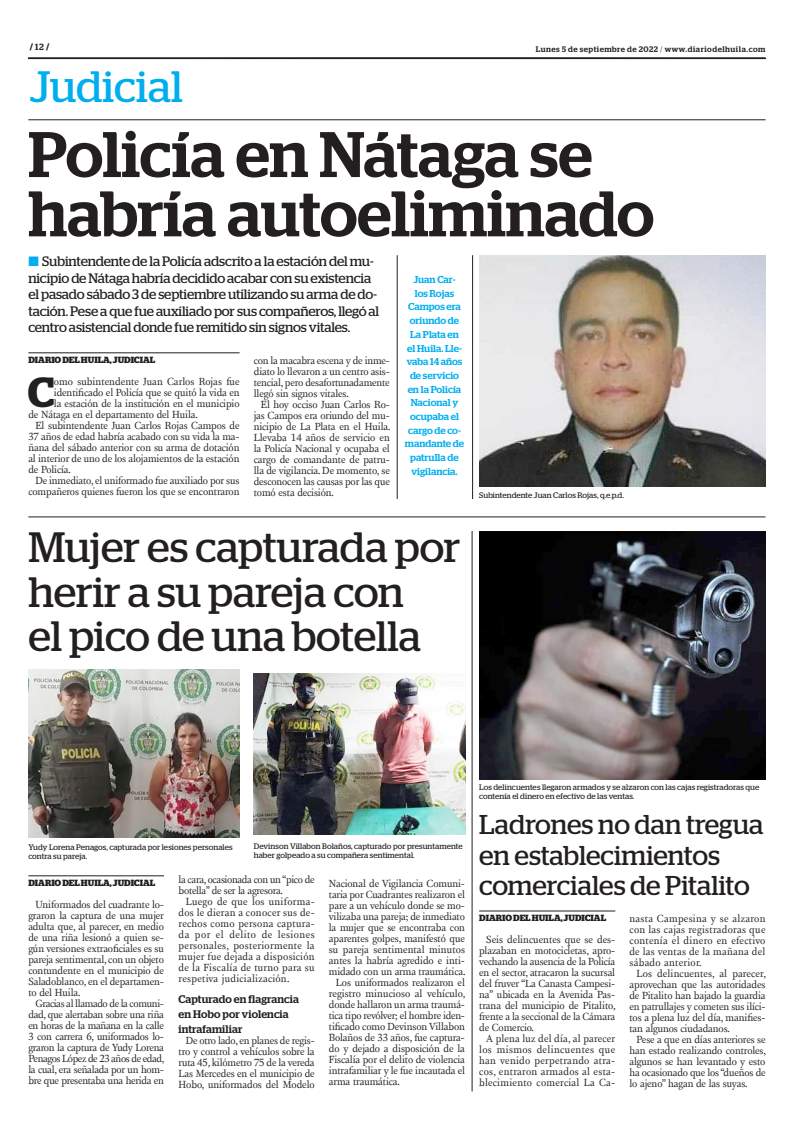
<style>
.page{position:relative;width:801px;height:1134px;background:#fff}
.page>*{position:absolute;margin:0;border:0;box-sizing:border-box;transform-origin:0 0}
.TITULO{font:500 64.2px/59.3px "Stag";color:#231f20}
.t1{font:43.9px "Stag";color:#00aeef}
.TITULO-2{font:42.4px/44.4px "Stag";color:#231f20}
.TEXTO_UNO{font:600 42px "Stag";color:#231f20}
.TITULO-3{font:27.2px/30.5px "Stag";color:#231f20}
.SUMARIO{font:13.7px/16.5px "Stag";letter-spacing:-.015em;color:#231f20}
.INTERTITULO{font:500 11px/15px "Stag";letter-spacing:.01em;color:#231f20}
.TEXTO{font:10.6px/11px "New Fournier BP";letter-spacing:-.01em;color:#231f20;text-align:justify}
.TEXTO_UNO-2{font:10.6px "New Fournier BP";letter-spacing:-.01em;color:#231f20}
.TEXTO-2{font:10.6px/11px "New Fournier BP";letter-spacing:-.03em;color:#231f20}
.DESTACADO_AZUL{font:500 10px/13.7px "Stag";color:#00aeef;text-align:center}
.CREDITO_1{font:700 9px "Stag";color:#231f20}
.PIE_DE_FOTO{font:8px/9px "Stag";letter-spacing:.005em;color:#231f20}
.t2{font:500 8px "Stag";letter-spacing:.06em;color:#231f20}
.s1{font-weight:500}
.s2{font-weight:300}
.s3{color:#00aeef}
</style>
<div class="page">
<svg style="left:28px;top:58px;width:737px;height:1px"></svg>
<hr style="left:28px;top:120px;width:737px;height:1px;background:#231f20">
<hr style="left:28px;top:353px;width:212px;height:1px;background:#231f20">
<img style="left:479px;top:255px;width:286px;height:231px">
<hr style="left:397px;top:255px;width:1px;height:244px;background:#231f20">
<hr style="left:472px;top:255px;width:1px;height:244px;background:#231f20">
<hr style="left:28px;top:517px;width:737px;height:1px;background:#231f20">
<hr style="left:28px;top:875px;width:136px;height:1px;background:#231f20">
<img style="left:28px;top:669px;width:212px;height:168px">
<img style="left:254px;top:674px;width:211px;height:160px">
<img style="left:479px;top:531px;width:286px;height:248px">
<hr style="left:479px;top:911px;width:136px;height:1px;background:#231f20">
<hr style="left:472px;top:531px;width:1px;height:560px;background:#231f20">
<p class="CREDITO_1" style="left:30px;top:42px;width:21px">/ <span class="s1">12</span> /</p>
<p class="t1" style="left:30px;top:61px;width:155px">Judicial</p>
<p class="t2" style="left:536px;top:44px;width:231px">Lunes 5 de septiembre de 2022 <span class="s2">/</span> www.diariodelhuila.com</p>
<p class="TITULO" style="left:28px;top:124px;width:627px">Policía en Nátaga se habría autoeliminado</p>
<p class="SUMARIO" style="left:28px;top:253px;width:352px"><span class="s3">■</span> Subintendente de la Policía adscrito a la estación del mu&shy;nicipio de Nátaga habría decidido acabar con su existencia el pasado sábado 3 de septiembre utilizando su arma de do&shy;tación. Pese a que fue auxiliado por sus compañeros, llegó al centro asistencial donde fue remitido sin signos vitales.</p>
<p class="DESTACADO_AZUL" style="left:405px;top:272px;width:61px">Juan Car-<br>los Rojas<br>Campos era oriundo de<br>La Plata en el Huila. Lle&shy;vaba 14 años de servicio en la Policía<br>Nacional y ocupaba el cargo de co&shy;mandante de patrulla de vigilancia.</p>
<p class="TEXTO" style="left:254px;top:355px;width:138px">con la macabra escena y de inme&shy;diato lo llevaron a un centro asis&shy;tencial, pero desafortunadamente llegó sin signos vitales.</p>
<p class="TEXTO" style="left:254px;top:399px;width:138px;text-indent:7px">El hoy occiso Juan Carlos Ro&shy;jas Campos era oriundo del mu&shy;nicipio de La Plata en el Huila.<br>Llevaba 14 años de servicio en la Policía Nacional y ocupaba el cargo de comandante de patru&shy;lla de vigilancia. De momento, se desconocen las causas por las que tomó esta decisión.</p>
<p class="CREDITO_1" style="left:28px;top:355px;width:128px">DIARIO DEL HUILA, JUDICIAL</p>
<p class="TEXTO_UNO" style="left:28px;top:368px;width:28px">C</p>
<p class="TEXTO_UNO-2" style="left:54px;top:375px;width:187px">omo subintendente Juan Carlos Rojas fue</p>
<p class="TEXTO_UNO-2" style="left:54px;top:386px;width:187px">identificado el Policía que se quitó la vida en</p>
<p class="TEXTO_UNO-2" style="left:54px;top:397px;width:187px">la estación de la institución en el municipio</p>
<p class="TEXTO_UNO-2" style="left:28px;top:408px;width:171px">de Nátaga en el departamento del Huila.</p>
<p class="TEXTO" style="left:28px;top:420px;width:213px;text-indent:7px">El subintendente Juan Carlos Rojas Campos de 37 años de edad habría acabado con su vida la ma&shy;ñana del sábado anterior con su arma de dotación al interior de uno de los alojamientos de la estación de Policía.</p>
<p class="TEXTO" style="left:28px;top:475px;width:213px;text-align:right">De inmediato, el uniformado fue auxiliado por sus compañeros quienes fueron los que se encontraron</p>
<p class="PIE_DE_FOTO" style="left:479px;top:490px;width:146px">Subintendente Juan Carlos Rojas, q.e.p.d.</p>
<p class="TITULO-2" style="left:28px;top:525px;width:434px">Mujer es capturada por herir a su pareja con</p>
<p class="TITULO-2" style="left:28px;top:613px;width:394px">el pico de una botella</p>
<p class="PIE_DE_FOTO" style="left:28px;top:842px;width:206px">Yudy Lorena Penagos, capturada por lesiones personales contra su pareja.</p>
<p class="PIE_DE_FOTO" style="left:254px;top:841px;width:210px">Devinson Villabon Bolaños, capturado por presuntamente haber golpeado a su compañera sentimental.</p>
<p class="CREDITO_1" style="left:28px;top:877px;width:128px">DIARIO DEL HUILA, JUDICIAL</p>
<p class="TEXTO" style="left:28px;top:899px;width:137px;text-indent:7px">Uniformados del cuadrante lo&shy;graron la captura de una mujer adulta que, al parecer, en medio de una riña lesionó a quien se&shy;gún versiones extraoficiales es su pareja sentimental, con un objeto contundente en el municipio de Saladoblanco, en el departamen&shy;to del Huila.</p>
<p class="TEXTO" style="left:28px;top:998px;width:138px;text-indent:7px">Gracias al llamado de la comuni&shy;dad, que alertaban sobre una riña en horas de la mañana en la calle 3 con carrera 6, uniformados lo&shy;graron la captura de Yudy Lorena Penagos López de 23 años de edad, la cual, era señalada por un hom&shy;bre que presentaba una herida en</p>
<p class="TEXTO-2" style="left:179px;top:874px;width:138px">la cara, ocasionada con un “pico de botella” de ser la agresora.</p>
<p class="TEXTO" style="left:179px;top:896px;width:138px;text-indent:7px">Luego de que los uniforma&shy;dos le dieran a conocer sus de&shy;rechos como persona captura&shy;da por el delito de lesiones personales, posteriormente la mujer fue dejada a disposición de la Fiscalía de turno para su respetiva judicialización.</p>
<p class="INTERTITULO" style="left:179px;top:991px;width:122px">Capturado en flagrancia en Hobo por violencia intrafamiliar</p>
<p class="TEXTO" style="left:179px;top:1035px;width:138px;text-indent:7px">De otro lado, en planes de regis&shy;tro y control a vehículos sobre la ruta 45, kilómetro 75 de la vereda Las Mercedes en el municipio de Hobo, uniformados del Modelo</p>
<p class="TEXTO" style="left:329px;top:878px;width:138px">Nacional de Vigilancia Comuni&shy;taria por Cuadrantes realizaron el pare a un vehículo donde se mo&shy;vilizaba una pareja; de inmediato la mujer que se encontraba con aparentes golpes, manifestó que su pareja sentimental minutos antes la habría agredido e inti&shy;midado con un arma traumática.</p>
<p class="TEXTO" style="left:329px;top:977px;width:138px;text-indent:7px">Los uniformados realizaron el registro minucioso al vehículo, donde hallaron un arma traumá&shy;tica tipo revólver; el hombre iden&shy;tificado como Devinson Villabon Bolaños de 33 años, fue captura&shy;do y dejado a disposición de la Fiscalía por el delito de violencia intrafamiliar y le fue incautada el arma traumática.</p>
<p class="PIE_DE_FOTO" style="left:479px;top:783px;width:281px">Los delincuentes llegaron armados y se alzaron con las cajas registradoras que contenía el dinero en efectivo de las ventas.</p>
<p class="TITULO-3" style="left:479px;top:809px;width:286px">Ladrones no dan tregua en establecimientos comerciales de Pitalito</p>
<p class="TEXTO" style="left:629px;top:913px;width:138px">nasta Campesina y se alzaron con las cajas registradoras que contenía el dinero en efectivo de las ventas de la mañana del sábado anterior.</p>
<p class="TEXTO" style="left:629px;top:968px;width:138px;text-indent:7px">Los delincuentes, al parecer, aprovechan que las autoridades de Pitalito han bajado la guardia en patrullajes y cometen sus ilíci&shy;tos a plena luz del día, manifies&shy;tan algunos ciudadanos.</p>
<p class="TEXTO" style="left:629px;top:1034px;width:138px;text-indent:7px">Pese a que en días anteriores se han estado realizando controles, algunos se han levantado y esto ha ocasionado que los “dueños de lo ajeno” hagan de las suyas.</p>
<p class="CREDITO_1" style="left:479px;top:913px;width:128px">DIARIO DEL HUILA, JUDICIAL</p>
<p class="TEXTO" style="left:479px;top:934px;width:138px;text-indent:7px">Seis delincuentes que se des&shy;plazaban en motocicletas, apro&shy;vechando la ausencia de la Policía en el sector, atracaron la sucursal del fruver “La Canasta Campesi&shy;na” ubicada en la Avenida Pas&shy;trana del municipio de Pitalito, frente a la seccional de la Cámara de Comercio.</p>
<p class="TEXTO" style="left:479px;top:1033px;width:138px;text-indent:7px">A plena luz del día, al parecer los mismos delincuentes que han venido perpetrando atra&shy;cos, entraron armados al esta&shy;blecimiento comercial La Ca-</p>
</div>
